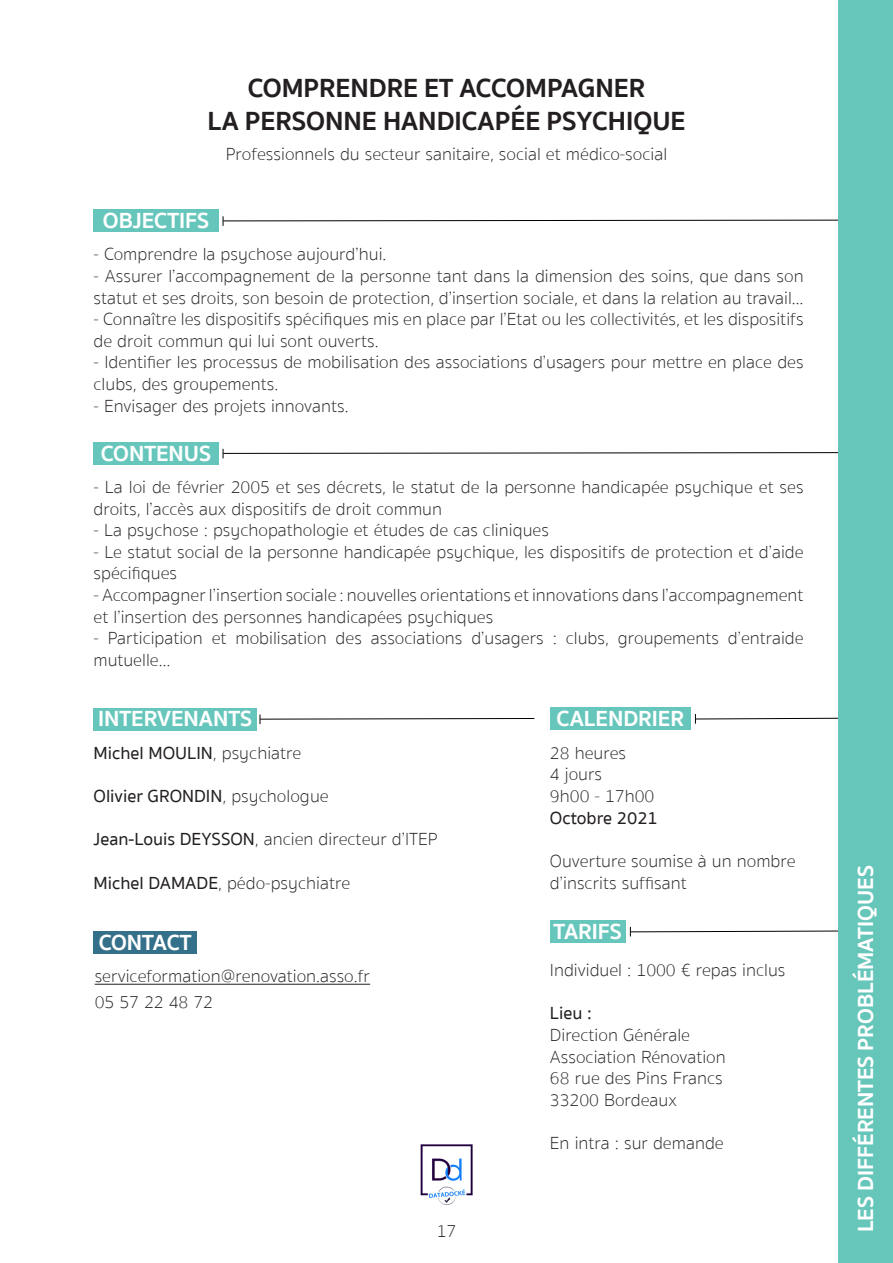
<style>
.page{position:relative;width:893px;height:1263px;background:#fff}
.page>*{position:absolute;margin:0;border:0;box-sizing:border-box;transform-origin:0 0}
.t1{font:700 27px/32.4px "Sukhumvit Set";color:#231f20;text-align:center}
.t2{font:700 22.5px "Sukhumvit Set";color:#fff}
.t3{font:100 18px/21.6px "Sukhumvit Set";color:#231f20}
.t4{font:500 18px "Sukhumvit Set";color:#231f20}
.s1{font-weight:100}
.s2{font-weight:500}
</style>
<div class="page">
<img style="left:420px;top:1144px;width:53px;height:61px">
<div style="left:94px;top:209px;width:125px;height:23px;background:#66c6bb"></div>
<svg style="left:223px;top:216px;width:616px;height:10px"></svg>
<div style="left:94px;top:442px;width:125px;height:23px;background:#66c6bb"></div>
<svg style="left:223px;top:449px;width:616px;height:9px"></svg>
<div style="left:94px;top:708px;width:163px;height:23px;background:#66c6bb"></div>
<svg style="left:260px;top:714px;width:275px;height:10px"></svg>
<div style="left:550px;top:707px;width:140px;height:23px;background:#66c6bb"></div>
<svg style="left:695px;top:714px;width:144px;height:10px"></svg>
<div style="left:550px;top:920px;width:75px;height:23px;background:#66c6bb"></div>
<svg style="left:630px;top:927px;width:209px;height:9px"></svg>
<hr style="left:95px;top:984px;width:275px;height:1px;background:#231f20">
<div style="left:94px;top:931px;width:103px;height:23px;background:#35708a"></div>
<div style="left:839px;top:0;width:54px;height:1263px;background:#66c6ba"></div>
<p class="t1" style="left:207px;top:73px;width:480px">COMPRENDRE ET ACCOMPAGNER<br>LA PERSONNE HANDICAPÉE PSYCHIQUE</p>
<p class="t3" style="left:226px;top:144px;width:443px">Professionnels du secteur sanitaire, social et médico-social</p>
<p class="t2" style="left:103px;top:203px;width:108px">OBJECTIFS</p>
<p class="t3" style="left:94px;top:244px;width:294px">- Comprendre la psychose aujourd’hui.</p>
<p class="t3" style="left:94px;top:266px;width:712px">- Assurer l’accompagnement de la personne tant dans la dimension des soins, que dans son statut et ses droits, son besoin de protection, d’insertion sociale, et dans la relation au travail…</p>
<p class="t3" style="left:94px;top:309px;width:712px">- Connaître les dispositifs spécifiques mis en place par l’Etat ou les collectivités, et les dispositifs de droit commun qui lui sont ouverts.</p>
<p class="t3" style="left:94px;top:352px;width:712px">- Identifier les processus de mobilisation des associations d’usagers pour mettre en place des clubs, des groupements.</p>
<p class="t3" style="left:94px;top:395px;width:257px">- Envisager des projets innovants.</p>
<p class="t2" style="left:101px;top:436px;width:112px">CONTENUS</p>
<p class="t3" style="left:94px;top:477px;width:712px">- La loi de février 2005 et ses décrets, le statut de la personne handicapée psychique et ses droits, l’accès aux dispositifs de droit commun</p>
<p class="t3" style="left:94px;top:520px;width:457px">- La psychose : psychopathologie et études de cas cliniques</p>
<p class="t3" style="left:94px;top:541px;width:712px">- Le statut social de la personne handicapée psychique, les dispositifs de protection et d’aide spécifiques</p>
<p class="t3" style="left:94px;top:585px;width:712px">- Accompagner l’insertion sociale : nouvelles orientations et innovations dans l’accompagnement et l’insertion des personnes handicapées psychiques</p>
<p class="t3" style="left:94px;top:628px;width:712px">- Participation et mobilisation des associations d’usagers : clubs, groupements d’entraide mutuelle…</p>
<p class="t2" style="left:98px;top:702px;width:156px">INTERVENANTS</p>
<p class="t4" style="left:94px;top:740px;width:209px">Michel MOULIN<span class="s1">, psychiatre</span></p>
<p class="t4" style="left:94px;top:784px;width:237px">Olivier GRONDIN<span class="s1">, psychologue</span></p>
<p class="t3" style="left:94px;top:829px;width:346px"><span class="s2">Jean-Louis DEYSSON</span>, ancien directeur d’ITEP</p>
<p class="t3" style="left:94px;top:872px;width:258px"><span class="s2">Michel DAMADE</span>, pédo-psychiatre</p>
<p class="t2" style="left:99px;top:925px;width:94px">CONTACT</p>
<p class="t3" style="left:95px;top:964px;width:277px;line-height:25.5px">serviceformation@renovation.asso.fr<br>05 57 22 48 72</p>
<p class="t3" style="left:437px;top:1221px;width:21px">17</p>
<p class="t2" style="left:557px;top:701px;width:129px">CALENDRIER</p>
<p class="t3" style="left:550px;top:742px;width:78px">28 heures<br>4 jours</p>
<p class="t3" style="left:550px;top:786px;width:106px">9h00 - 17h00</p>
<p class="t4" style="left:550px;top:805px;width:109px">Octobre 2021</p>
<p class="t3" style="left:550px;top:850px;width:247px">Ouverture soumise à un nombre d’inscrits suffisant</p>
<p class="t2" style="left:553px;top:914px;width:70px">TARIFS</p>
<p class="t3" style="left:550px;top:960px;width:237px">Individuel : 1000 € repas inclus</p>
<p class="t3" style="left:550px;top:1003px;width:142px"><span class="s2">Lieu :<br></span>Direction Générale</p>
<p class="t3" style="left:550px;top:1046px;width:177px">Association Rénovation</p>
<p class="t3" style="left:550px;top:1068px;width:174px">68 rue des Pins Francs</p>
<p class="t3" style="left:550px;top:1089px;width:128px">33200 Bordeaux</p>
<p class="t3" style="left:550px;top:1132px;width:175px">En intra : sur demande</p>
<p class="t2" style="left:848px;top:1232px;width:368px;rotate:-90deg">LES DIFFÉRENTES PROBLÉMATIQUES</p>
</div>
